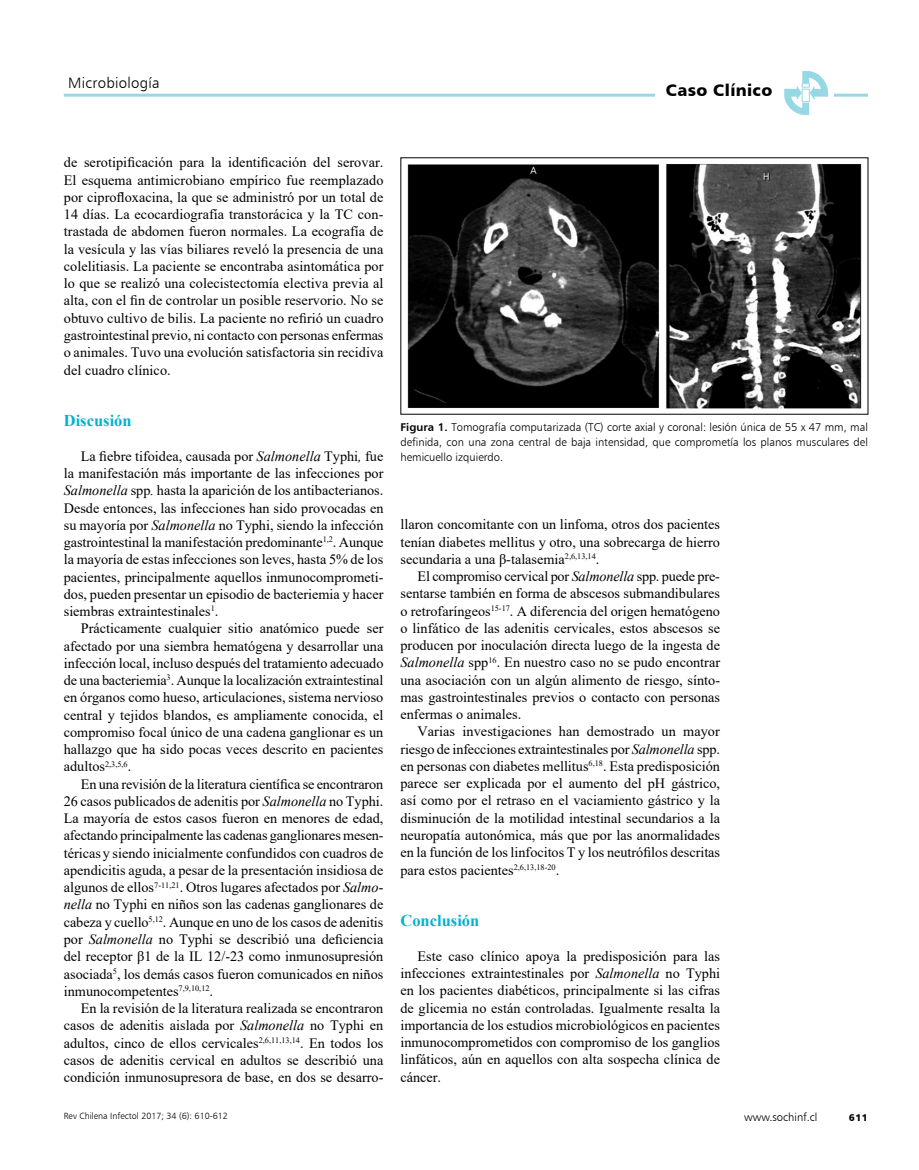
<style>
.page{position:relative;width:919px;height:1170px;background:#fff}
.page>*{position:absolute;margin:0;border:0;box-sizing:border-box;transform-origin:0 0}
.t1{font:700 16.5px "Times New Roman";color:#00b4ce}
.t2{font:16.5px "Humanist 777 BT Black B";letter-spacing:.02em;color:#000}
.t3{font:15px "Humanist 777 BT Light B";letter-spacing:.02em;color:#000}
.t4{font:14.25px/17.2px "Times New Roman";color:#000;text-align:justify}
.t5{font:11.25px/15px "Humanist 777 BT Light B";color:#000;text-align:justify}
.t6{font:9.75px "Humanist 777 BT Black B";color:#000}
.t7{font:9px "Humanist 777 BT Light B";color:#000}
.s1{font-style:italic}
.s2{font-family:"Humanist 777 BT Bold B"}
</style>
<div class="page">
<hr style="left:64px;top:94px;width:803px;height:3px;background:#97d8e5">
<div style="left:778px;top:90px;width:55px;height:10px;background:#fff"></div>
<svg style="left:784px;top:71px;width:44px;height:44px"></svg>
<div style="left:655px;top:79px;width:127px;height:31px;background:#fff"></div>
<img style="left:407px;top:164px;width:455px;height:245px">
<p class="t3" style="left:68px;top:73px;width:93px">Microbiología</p>
<p class="t2" style="left:666px;top:80px;width:108px">Caso Clínico</p>
<p class="t4" style="left:64px;top:153px;width:321px">de serotipificación para la identificación del serovar.<br>El esquema antimicrobiano empírico fue reemplazado por ciprofloxacina, la que se administró por un total de 14 días. La ecocardiografía transtorácica y la TC con&shy;trastada de abdomen fueron normales. La ecografía de la vesícula y las vías biliares reveló la presencia de una colelitiasis. La paciente se encontraba asintomática por lo que se realizó una colecistectomía electiva previa al alta, con el fin de controlar un posible reservorio. No se obtuvo cultivo de bilis. La paciente no refirió un cuadro gastrointestinal previo, ni contacto con personas enfermas o animales. Tuvo una evolución satisfactoria sin recidiva del cuadro clínico.</p>
<p class="t1" style="left:64px;top:409px;width:69px">Discusión</p>
<p class="t4" style="left:64px;top:447px;width:321px;text-indent:17px">La fiebre tifoidea, causada por <span class="s1">Salmonella</span> Typhi<span class="s1">,</span> fue la manifestación más importante de las infecciones por <span class="s1">Salmonella</span> spp<span class="s1">.</span> hasta la aparición de los antibacterianos.<br>Desde entonces, las infecciones han sido provocadas en su mayoría por <span class="s1">Salmonella</span> no Typhi, siendo la infección gastrointestinal la manifestación predominante<sup>1,2</sup>. Aunque la mayoría de estas infecciones son leves, hasta 5% de los pacientes, principalmente aquellos inmunocomprometi&shy;dos, pueden presentar un episodio de bacteriemia y hacer siembras extraintestinales<sup>1</sup>.</p>
<p class="t4" style="left:64px;top:619px;width:321px;text-indent:17px">Prácticamente cualquier sitio anatómico puede ser afectado por una siembra hematógena y desarrollar una infección local, incluso después del tratamiento adecuado de una bacteriemia<sup>3</sup>. Aunque la localización extraintestinal en órganos como hueso, articulaciones, sistema nervioso central y tejidos blandos, es ampliamente conocida, el compromiso focal único de una cadena ganglionar es un hallazgo que ha sido pocas veces descrito en pacientes adultos<sup>2,3,5,6</sup>.</p>
<p class="t4" style="left:64px;top:774px;width:321px;text-indent:17px">En una revisión de la literatura científica se encontraron 26 casos publicados de adenitis por <span class="s1">Salmonella</span> no Typhi.<br>La mayoría de estos casos fueron en menores de edad, afectando principalmente las cadenas ganglionares mesen&shy;téricasy siendo inicialmente confundidos con cuadros de apendicitis aguda, a pesar de la presentación insidiosa de algunos de ellos<sup>7-11,21</sup>. Otros lugares afectados por <span class="s1">Salmo&shy;nella</span> no Typhi en niños son las cadenas ganglionares de cabeza y cuello<sup>5,12</sup>. Aunque en uno de los casos de adenitis por <span class="s1">Salmonella</span> no Typhi se describió una deficiencia del receptor β1 de la IL 12/-23 como inmunosupresión asociada<sup>5</sup>, los demás casos fueron comunicados en niños inmunocompetentes<sup>7,9,10,12</sup>.</p>
<p class="t4" style="left:64px;top:999px;width:321px;text-indent:17px">En la revisión de la literatura realizada se encontraron casos de adenitis aislada por <span class="s1">Salmonella</span> no Typhi en adultos, cinco de ellos cervicales<sup>2,6,11,13,14</sup>. En todos los casos de adenitis cervical en adultos se describió una condición inmunosupresora de base, en dos se desarro-</p>
<p class="t7" style="left:64px;top:1110px;width:166px">Rev Chilena Infectol 2017; 34 (6): 610-612</p>
<p class="t5" style="left:400px;top:419px;width:469px"><span class="s2">Figura 1.</span> Tomografía computarizada (TC) corte axial y coronal: lesión única de 55 x 47 mm, mal definida, con una zona central de baja intensidad, que comprometía los planos musculares del hemicuello izquierdo.</p>
<p class="t4" style="left:400px;top:515px;width:321px">llaron concomitante con un linfoma, otros dos pacientes tenían diabetes mellitus y otro, una sobrecarga de hierro secundaria a una β-talasemia<sup>2,6,13,14</sup>.</p>
<p class="t4" style="left:400px;top:567px;width:321px;text-indent:17px">El compromiso cervical por <span class="s1">Salmonella</span> spp. puede pre&shy;sentarse también en forma de abscesos submandibulares o retrofaríngeos<sup>15-17</sup>. A diferencia del origen hematógeno o linfático de las adenitis cervicales, estos abscesos se producen por inoculación directa luego de la ingesta de <span class="s1">Salmonella</span> spp<sup>16</sup>. En nuestro caso no se pudo encontrar una asociación con un algún alimento de riesgo, sínto&shy;mas gastrointestinales previos o contacto con personas enfermas o animales.</p>
<p class="t4" style="left:400px;top:722px;width:321px;text-indent:17px">Varias investigaciones han demostrado un mayor riesgo de infecciones extraintestinales por <span class="s1">Salmonella</span> spp. en personas con diabetes mellitus<sup>6,18</sup>. Esta predisposición parece ser explicada por el aumento del pH gástrico, así como por el retraso en el vaciamiento gástrico y la disminución de la motilidad intestinal secundarios a la neuropatía autonómica, más que por las anormalidades en la función de los linfocitos T y los neutrófilos descritas para estos pacientes<sup>2,6,13,18-20</sup>.</p>
<p class="t1" style="left:400px;top:908px;width:80px">Conclusión</p>
<p class="t4" style="left:400px;top:946px;width:321px;text-indent:17px">Este caso clínico apoya la predisposición para las infecciones extraintestinales por <span class="s1">Salmonella</span> no Typhi en los pacientes diabéticos, principalmente si las cifras de glicemia no están controladas. Igualmente resalta la importancia de los estudios microbiológicos en pacientes inmunocomprometidos con compromiso de los ganglios linfáticos, aún en aquellos con alta sospecha clínica de cáncer.</p>
<p class="t5" style="left:744px;top:1109px;width:75px">www.sochinf.cl</p>
<p class="t6" style="left:848px;top:1111px;width:20px">611</p>
</div>
